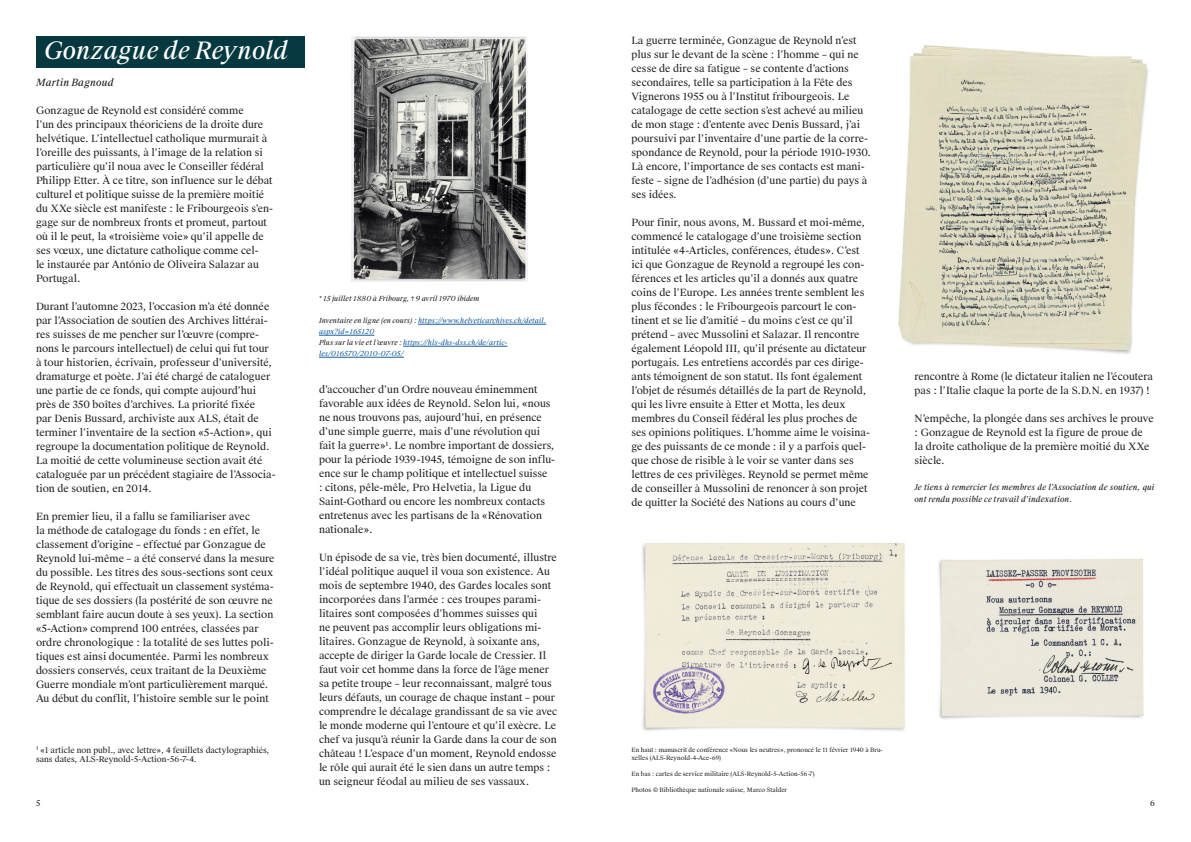
<style>
.page{position:relative;width:1191px;height:842px;background:#fff}
.page>*{position:absolute;margin:0;border:0;box-sizing:border-box;transform-origin:0 0}
.t1{font:italic 24px "Suisse Works";color:#fff}
.t2{font:10px/14px "Suisse Works";color:#231f20}
.t3{font:italic 10px "Suisse Works";color:#231f20}
.t4{font:8px/9px "Suisse Works";color:#231f20}
.t5{font:italic 8px/12px "Suisse Works";color:#231f20}
.t6{font:italic 7px/11px "Suisse Works";color:#175d9e}
.t7{font:italic 7px "Suisse Works";color:#231f20}
.t8{font:6px/8px "Suisse Works";color:#231f20}
.s1{color:#231f20}
</style>
<div class="page">
<hr style="left:418px;top:324px;width:128px;height:1px;background:#175d9e">
<hr style="left:319px;top:335px;width:55px;height:1px;background:#175d9e">
<hr style="left:403px;top:346px;width:104px;height:1px;background:#175d9e">
<hr style="left:319px;top:357px;width:85px;height:1px;background:#175d9e">
<img style="left:642px;top:543px;width:502px;height:188px">
<img style="left:351px;top:36px;width:176px;height:246px">
<div style="left:36px;top:36px;width:269px;height:31px;background:#05393f"></div>
<img style="left:898px;top:45px;width:250px;height:309px">
<h1 class="t1" style="left:45px;top:36px;width:245px">Gonzague de Reynold</h1>
<p class="t3" style="left:36px;top:77px;width:79px">Martin Bagnoud</p>
<p class="t2" style="left:36px;top:103px;width:238px">Gonzague de Reynold est considéré comme<br>l’un des principaux théoriciens de la droite dure helvétique. L’intellectuel catholique murmurait à l’oreille des puissants, à l’image de la relation si particulière qu’il noua avec le Conseiller fédéral Philipp Etter. À ce titre, son influence sur le débat culturel et politique suisse de la première moitié du XXe siècle est manifeste : le Fribourgeois s’en&shy;gage sur de nombreux fronts et promeut, partout où il le peut, la «troisième voie» qu’il appelle de ses vœux, une dictature catholique comme cel-<br>le instaurée par António de Oliveira Salazar au Portugal.</p>
<p class="t2" style="left:36px;top:299px;width:241px">Durant l’automne 2 02 3, l’occasion m’a été donnée par l’Association de soutien des Archives littérai&shy;res suisses de me pencher sur l’œuvre (compre&shy;nons le parcours intellectuel) de celui qui fut tour à tour historien, écrivain, professeur d’université, dramaturge et poète. J’ai été chargé de cataloguer une partie de ce fonds, qui compte aujourd’hui près de 350 boîtes d’archives. La priorité fixée<br>par Denis Bussard, archiviste aux ALS, était de terminer l’inventaire de la section «5-Action», qui regroupe la documentation politique de Reynold.<br>La moitié de cette volumineuse section avait été cataloguée par un précédent stagiaire de l’Associa&shy;tion de soutien, en 2 014.</p>
<p class="t2" style="left:36px;top:509px;width:240px">En premier lieu, il a fallu se familiariser avec<br>la méthode de catalogage du fonds : en effet, le classement d’origine – effectué par Gonzague de Reynold lui-même – a été conservé dans la mesure du possible. Les titres des sous-sections sont ceux de Reynold, qui effectuait un classement systéma&shy;tique de ses dossiers (la postérité de son œuvre ne semblant faire aucun doute à ses yeux). La section «5-Action» comprend 100 entrées, classées par ordre chronologique : la totalité de ses luttes poli&shy;tiques est ainsi documentée. Parmi les nombreux dossiers conservés, ceux traitant de la Deuxième Guerre mondiale m’ont particulièrement marqué.<br>Au début du conflit, l’histoire semble sur le point</p>
<p class="t4" style="left:36px;top:746px;width:235px">¹ «1 article non publ., avec lettre», 4 feuillets dactylographiés, sans dates, ALS-Reynold-5-Action-56-7-4.</p>
<p class="t7" style="left:319px;top:294px;width:162px">* 15 juillet 1880 à Fribourg, † 9 avril 1970 ibidem</p>
<p class="t6" style="left:319px;top:316px;width:229px"><span class="s1">Inventaire en ligne (en cours) :</span> https://www.helveticarchives.ch/detail. aspx?id=165120<br><span class="s1">Plus sur la vie et l’œuvre :</span> https://hls-dhs-dss.ch/de/artic&shy;les/016570/2010-07-05/</p>
<p class="t2" style="left:319px;top:383px;width:238px">d’accoucher d’un Ordre nouveau éminemment favorable aux idées de Reynold. Selon lui, «nous ne nous trouvons pas, aujourd’hui, en présence d’une simple guerre, mais d’une révolution qui fait la guerre»1. Le nombre important de dossiers, pour la période 1939-1945, témoigne de son influ&shy;ence sur le champ politique et intellectuel suisse<br>: citons, pêle-mêle, Pro Helvetia, la Ligue du Saint-Gothard ou encore les nombreux contacts entretenus avec les partisans de la «Rénovation nationale».</p>
<p class="t2" style="left:319px;top:551px;width:240px">Un épisode de sa vie, très bien documenté, illustre l’idéal politique auquel il voua son existence. Au mois de septembre 1940, des Gardes locales sont incorporées dans l’armée : ces troupes parami&shy;litaires sont composées d’hommes suisses qui<br>ne peuvent pas accomplir leurs obligations mi&shy;litaires. Gonzague de Reynold, à soixante ans, accepte de diriger la Garde locale de Cressier. Il faut voir cet homme dans la force de l’âge mener sa petite troupe – leur reconnaissant, malgré tous leurs défauts, un courage de chaque instant – pour comprendre le décalage grandissant de sa vie avec le monde moderne qui l’entoure et qu’il exècre. Le chef va jusqu’à réunir la Garde dans la cour de son château ! L’espace d’un moment, Reynold endosse le rôle qui aurait été le sien dans un autre temps : un seigneur féodal au milieu de ses vassaux.</p>
<p class="t2" style="left:631px;top:33px;width:241px">La guerre terminée, Gonzague de Reynold n’est plus sur le devant de la scène : l’homme – qui ne cesse de dire sa fatigue – se contente d’actions secondaires, telle sa participation à la Fête des Vignerons 1955 ou à l’Institut fribourgeois. Le catalogage de cette section s’est achevé au milieu de mon stage : d’entente avec Denis Bussard, j’ai poursuivi par l’inventaire d’une partie de la corre&shy;spondance de Reynold, pour la période 1910-1930.<br>Là encore, l’importance de ses contacts est mani&shy;feste – signe de l’adhésion (d’une partie) du pays à ses idées.</p>
<p class="t2" style="left:631px;top:215px;width:240px">Pour finir, nous avons, M. Bussard et moi-même, commencé le catalogage d’une troisième section intitulée «4-Articles, conférences, études». C’est ici que Gonzague de Reynold a regroupé les con&shy;férences et les articles qu’il a donnés aux quatre coins de l’Europe. Les années trente semblent les plus fécondes : le Fribourgeois parcourt le con&shy;tinent et se lie d’amitié – du moins c’est ce qu’il prétend – avec Mussolini et Salazar. Il rencontre également Léopold III, qu’il présente au dictateur portugais. Les entretiens accordés par ces dirige&shy;ants témoignent de son statut. Ils font également l’objet de résumés détaillés de la part de Reynold, qui les livre ensuite à Etter et Motta, les deux membres du Conseil fédéral les plus proches de ses opinions politiques. L’homme aime le voisina&shy;ge des puissants de ce monde : il y a parfois quel&shy;que chose de risible à le voir se vanter dans ses lettres de ces privilèges. Reynold se permet même de conseiller à Mussolini de renoncer à son projet de quitter la Société des Nations au cours d’une</p>
<p class="t2" style="left:914px;top:370px;width:240px">rencontre à Rome (le dictateur italien ne l’écoutera pas : l’Italie claque la porte de la S.D.N. en 1937) !</p>
<p class="t2" style="left:914px;top:412px;width:241px">N’empêche, la plongée dans ses archives le prouve : Gonzague de Reynold est la figure de proue de la droite catholique de la première moitié du XXe siècle.</p>
<p class="t5" style="left:914px;top:482px;width:242px">Je tiens à remercier les membres de l’Association de soutien, qui ont rendu possible ce travail d’indexation.</p>
<p class="t8" style="left:631px;top:746px;width:253px">En haut : manuscrit de conférence «Nous les neutres», prononcé le 11 février 1940 à Bru&shy;xelles (ALS-Reynold-4-Ace-69)</p>
<p class="t8" style="left:631px;top:770px;width:185px">En bas : cartes de service militaire (ALS-Reynold-5-Action-56-7)</p>
<p class="t8" style="left:631px;top:786px;width:157px">Photos © Bibliothèque nationale suisse, Marco Stalder</p>
<p class="t4" style="left:36px;top:799px;width:6px">5</p>
<p class="t4" style="left:1150px;top:799px;width:6px">6</p>
</div>
